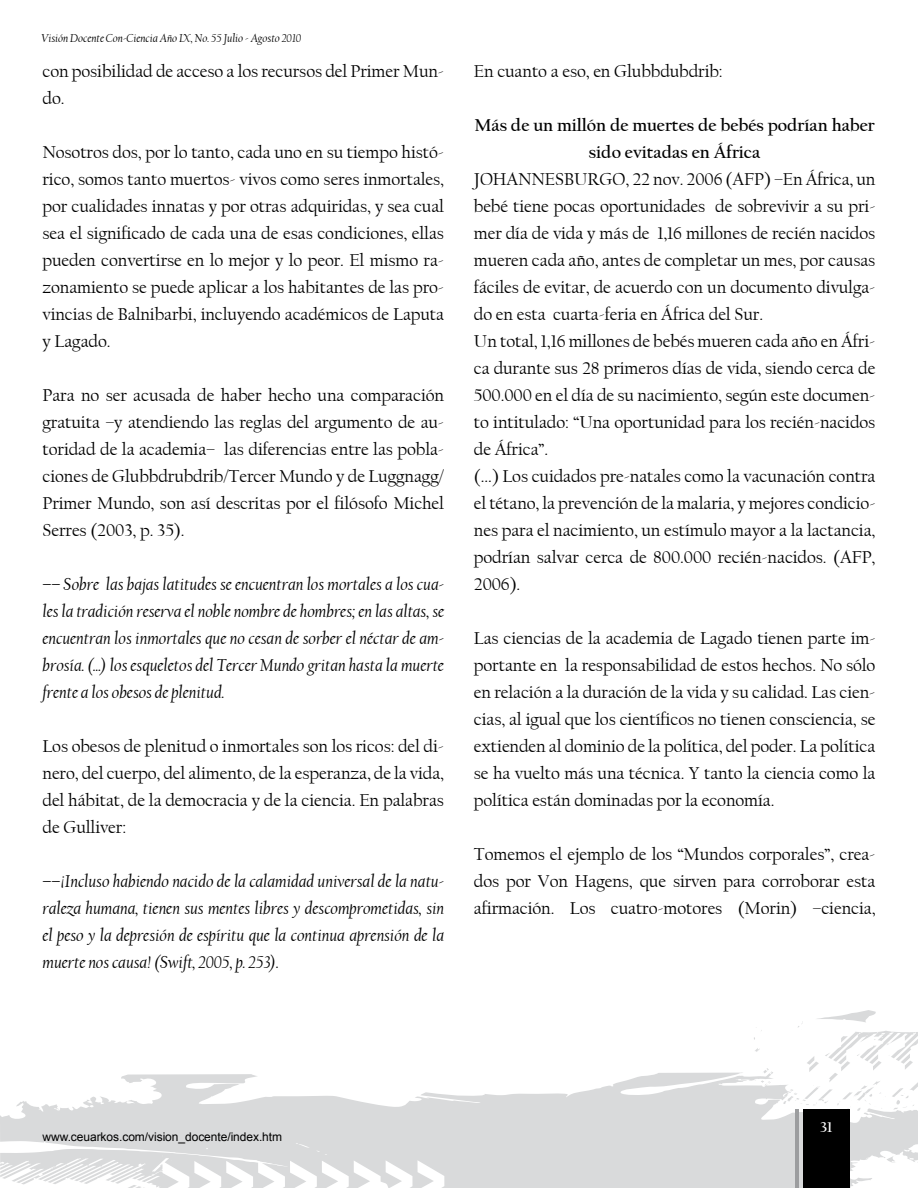
<style>
.page{position:relative;width:918px;height:1188px;background:#fff}
.page>*{position:absolute;margin:0;border:0;box-sizing:border-box;transform-origin:0 0}
.t1{font:18px/27px "Californian FB";letter-spacing:-.005em;color:#000;text-align:justify}
.t2{font:italic 18px/27px "Californian FB";letter-spacing:-.005em;color:#000;text-align:justify}
.t3{font:700 18px/27px "Californian FB";letter-spacing:-.005em;color:#000;text-align:center}
.t4{font:700 15px "Californian FB";color:#fff}
.t5{font:italic 12px "Californian FB";letter-spacing:-.005em;color:#000}
.t6{font:12px "Arial";letter-spacing:-.005em;color:#000}
</style>
<div class="page">
<svg style="left:0;top:1073px;width:918px;height:115px;fill:#d9dadb"></svg>
<svg style="left:152px;top:1136px;width:292px;height:52px"></svg>
<svg style="left:753px;top:1010px;width:165px;height:105px"></svg>
<div style="left:803px;top:1110px;width:46px;height:78px;background:#000"></div>
<hr style="left:796px;top:1110px;width:3px;height:78px;background:#9c9d9f">
<p class="t5" style="left:41px;top:31px;width:261px">Visión Docente Con-Ciencia Año IX, No. 55 Julio - Agosto 2010</p>
<p class="t1" style="left:43px;top:58px;width:403px">con posibilidad de acceso a los recursos del Primer Mun&shy;do.</p>
<p class="t1" style="left:43px;top:139px;width:403px">Nosotros dos, por lo tanto, cada uno en su tiempo histó&shy;rico, somos tanto muertos- vivos como seres inmortales, por cualidades innatas y por otras adquiridas, y sea cual sea el significado de cada una de esas condiciones, ellas pueden convertirse en lo mejor y lo peor. El mismo ra&shy;zonamiento se puede aplicar a los habitantes de las pro&shy;vincias de Balnibarbi, incluyendo académicos de Laputa y Lagado.</p>
<p class="t1" style="left:43px;top:382px;width:403px">Para no ser acusada de haber hecho una comparación gratuita –y atendiendo las reglas del argumento de au&shy;toridad de la academia– las diferencias entre las pobla&shy;ciones de Glubbdrubdrib/Tercer Mundo y de Luggnagg/ Primer Mundo, son así descritas por el filósofo Michel Serres (2003, p. 35).</p>
<p class="t2" style="left:43px;top:571px;width:403px">–– Sobre las bajas latitudes se encuentran los mortales a los cua&shy;les la tradición reserva el noble nombre de hombres; en las altas, se encuentran los inmortales que no cesan de sorber el néctar de am&shy;brosía. (...) los esqueletos del Tercer Mundo gritan hasta la muerte frente a los obesos de plenitud.</p>
<p class="t1" style="left:43px;top:733px;width:403px">Los obesos de plenitud o inmortales son los ricos: del di&shy;nero, del cuerpo, del alimento, de la esperanza, de la vida, del hábitat, de la democracia y de la ciencia. En palabras de Gulliver:</p>
<p class="t2" style="left:43px;top:868px;width:403px">––¡Incluso habiendo nacido de la calamidad universal de la natu&shy;raleza humana, tienen sus mentes libres y descomprometidas, sin el peso y la depresión de espíritu que la continua aprensión de la muerte nos causa! (Swift, 2005, p. 253).</p>
<p class="t1" style="left:474px;top:58px;width:250px">En cuanto a eso, en Glubbdubdrib:</p>
<p class="t3" style="left:474px;top:112px;width:402px">Más de un millón de muertes de bebés podrían haber sido evitadas en África</p>
<p class="t1" style="left:474px;top:166px;width:403px;text-align:left">JOHANNESBURGO, 22 nov. 2006 (AFP) –En África, un bebé tiene pocas oportunidades de sobrevivir a su pri&shy;mer día de vida y más de 1,16 millones de recién nacidos mueren cada año, antes de completar un mes, por causas fáciles de evitar, de acuerdo con un documento divulga&shy;do en esta cuarta-feria en África del Sur.<br>Un total, 1,16 millones de bebés mueren cada año en Áfri&shy;ca durante sus 28 primeros días de vida, siendo cerca de 500.000 en el día de su nacimiento, según este documen&shy;to intitulado: “Una oportunidad para los recién-nacidos de África”.<br>(...) Los cuidados pre-natales como la vacunación contra el tétano, la prevención de la malaria, y mejores condicio&shy;nes para el nacimiento, un estímulo mayor a la lactancia, podrían salvar cerca de 800.000 recién-nacidos. (AFP, 2006).</p>
<p class="t1" style="left:474px;top:625px;width:403px">Las ciencias de la academia de Lagado tienen parte im&shy;portante en la responsabilidad de estos hechos. No sólo en relación a la duración de la vida y su calidad. Las cien&shy;cias, al igual que los científicos no tienen consciencia, se extienden al dominio de la política, del poder. La política se ha vuelto más una técnica. Y tanto la ciencia como la política están dominadas por la economía.</p>
<p class="t1" style="left:474px;top:841px;width:403px">Tomemos el ejemplo de los “Mundos corporales”, crea&shy;dos por Von Hagens, que sirven para corroborar esta afirmación. Los cuatro-motores (Morin) –ciencia,</p>
<p class="t6" style="left:43px;top:1129px;width:241px">www.ceuarkos.com/vision_docente/index.htm</p>
<p class="t4" style="left:820px;top:1118px;width:14px">31</p>
</div>
